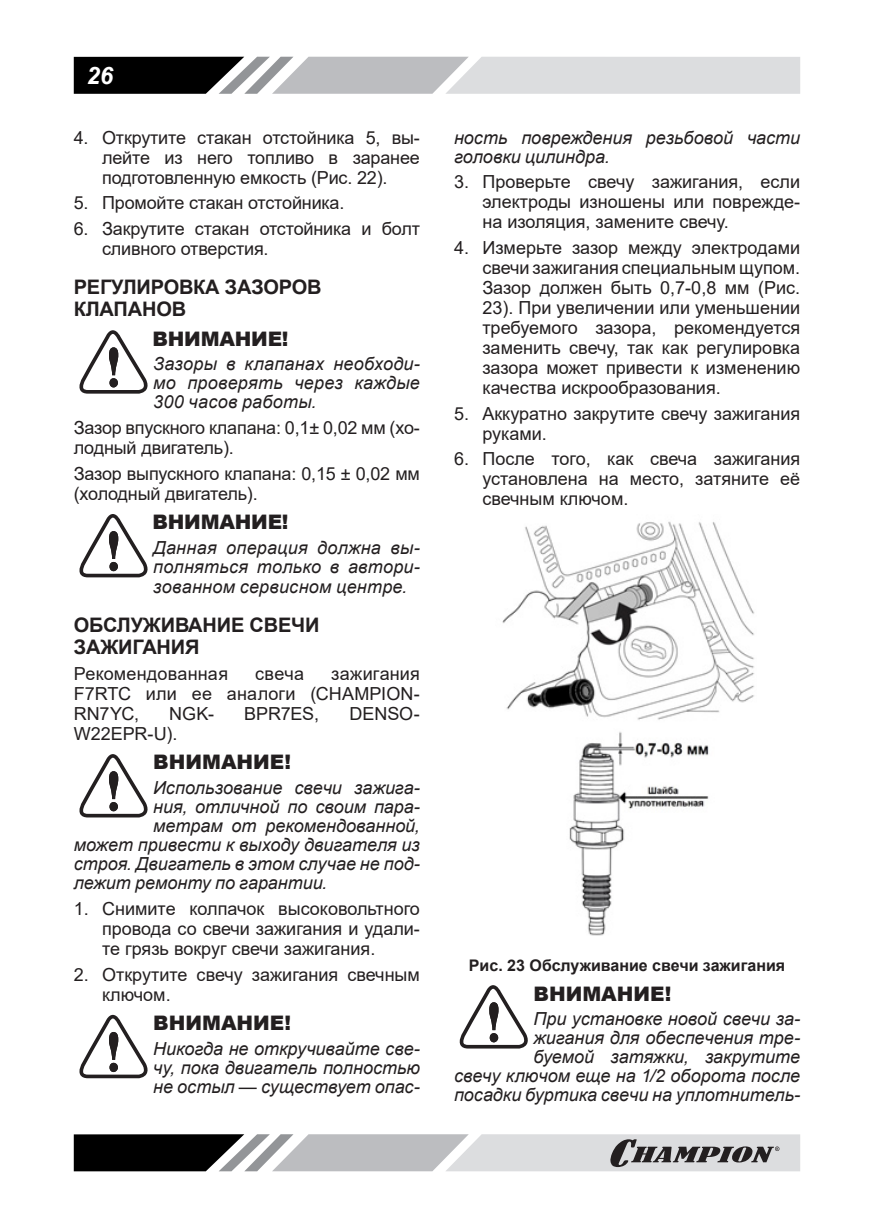
<style>
.page{position:relative;width:874px;height:1225px;background:#fff}
.page>*{position:absolute;margin:0;border:0;box-sizing:border-box;transform-origin:0 0}
.t1{font:italic 700 24px "Arial";color:#fff}
.t2{font:700 20px/22px "Arial";letter-spacing:-.01em;color:#231f20}
.t3{font:900 20px "Arial";color:#231f20}
.p_list{font:18px/20px "Arial";color:#231f20;text-align:justify}
.p{font:italic 18px/19px "Arial";color:#231f20;text-align:justify}
.Текст_основной{font:18px/20px "Arial";letter-spacing:-.01em;color:#231f20}
.pic_h_centr{font:700 16px "Arial";color:#231f20}
</style>
<div class="page">
<svg style="left:74px;top:57px;width:725px;height:37px;background:#a7a8a9"></svg>
<svg style="left:74px;top:1134px;width:725px;height:37px;background:#9c9c9e"></svg>
<svg style="left:79px;top:330px;width:69px;height:64px"></svg>
<svg style="left:79px;top:514px;width:69px;height:63px"></svg>
<svg style="left:79px;top:754px;width:69px;height:63px"></svg>
<svg style="left:79px;top:1015px;width:69px;height:63px"></svg>
<img style="left:502px;top:521px;width:253px;height:199px">
<img style="left:569px;top:732px;width:140px;height:204px">
<svg style="left:459px;top:985px;width:69px;height:63px"></svg>
<h1 class="t1" style="left:87px;top:59px;width:28px">26</h1>
<p class="p_list" style="left:102px;top:127px;width:319px;text-indent:-28px">4. Открутите стакан отстойника 5, вы&shy;лейте из него топливо в заранее подготовленную емкость (Рис. 22).</p>
<p class="p_list" style="left:74px;top:193px;width:272px">5. Промойте стакан отстойника.</p>
<p class="p_list" style="left:102px;top:218px;width:319px;text-indent:-28px">6. Закрутите стакан отстойника и болт сливного отверстия.</p>
<p class="t2" style="left:74px;top:276px;width:249px">РЕГУЛИРОВКА ЗАЗОРОВ<br>КЛАПАНОВ</p>
<p class="t3" style="left:152px;top:324px;width:138px">ВНИМАНИЕ!</p>
<p class="p" style="left:153px;top:355px;width:268px">Зазоры в клапанах необходи&shy;мо проверять через каждые 300 часов работы.</p>
<p class="Текст_основной" style="left:74px;top:417px;width:347px">Зазор впускного клапана: 0,1± 0,02 мм (хо&shy;лодный двигатель).</p>
<p class="Текст_основной" style="left:74px;top:463px;width:347px">Зазор выпускного клапана: 0,15 ± 0,02 мм (холодный двигатель).</p>
<p class="t3" style="left:152px;top:508px;width:138px">ВНИМАНИЕ!</p>
<p class="p" style="left:153px;top:538px;width:268px;line-height:19.6px">Данная операция должна вы&shy;полняться только в автори&shy;зованном сервисном центре.</p>
<p class="t2" style="left:74px;top:614px;width:247px">ОБСЛУЖИВАНИЕ СВЕЧИ<br>ЗАЖИГАНИЯ</p>
<p class="p_list" style="left:74px;top:663px;width:156px">Рекомендованная</p>
<p class="p_list" style="left:255px;top:663px;width:50px">свеча</p>
<p class="p_list" style="left:74px;top:663px;width:347px;text-indent:257px">зажигания F7RTC или ее аналоги (CHAMPION-RN7YC,</p>
<p class="p_list" style="left:169px;top:703px;width:46px">NGK-</p>
<p class="p_list" style="left:244px;top:703px;width:76px">BPR7ES,</p>
<p class="p_list" style="left:349px;top:703px;width:72px">DENSO-</p>
<p class="p_list" style="left:74px;top:723px;width:105px">W22EPR-U).</p>
<p class="t3" style="left:153px;top:748px;width:139px">ВНИМАНИЕ!</p>
<p class="p" style="left:153px;top:778px;width:268px">Использование свечи зажига-</p>
<p class="p" style="left:153px;top:797px;width:268px">ния, отличной по своим пара-</p>
<p class="p" style="left:153px;top:816px;width:268px">метрам от рекомендованной,</p>
<p class="p" style="left:74px;top:835px;width:347px">может привести к выходу двигателя из</p>
<p class="p" style="left:74px;top:854px;width:347px">строя. Двигатель в этом случае не под-</p>
<p class="p" style="left:74px;top:873px;width:255px">лежит ремонту по гарантии.</p>
<p class="p_list" style="left:102px;top:898px;width:319px;text-indent:-28px">1. Снимите колпачок высоковольтного провода со свечи зажигания и удали&shy;те грязь вокруг свечи зажигания.</p>
<p class="p_list" style="left:102px;top:964px;width:319px;text-indent:-28px">2. Открутите свечу зажигания свечным ключом.</p>
<p class="t3" style="left:153px;top:1008px;width:139px">ВНИМАНИЕ!</p>
<p class="p" style="left:153px;top:1039px;width:268px">Никогда не откручивайте све&shy;чу, пока двигатель полностью не остыл — существует опас-</p>
<p class="p" style="left:454px;top:128px;width:347px">ность повреждения резьбовой части головки цилиндра.</p>
<p class="p_list" style="left:482px;top:172px;width:319px;text-indent:-28px">3. Проверьте свечу зажигания, если электроды изношены или поврежде&shy;на изоляция, замените свечу.</p>
<p class="p_list" style="left:482px;top:237px;width:319px;text-indent:-28px">4. Измерьте зазор между электродами свечи зажигания специальным щупом.<br>Зазор должен быть 0,7-0,8 мм (Рис.<br>23). При увеличении или уменьшении требуемого зазора, рекомендуется заменить свечу, так как регулировка зазора может привести к изменению качества искрообразования.</p>
<p class="p_list" style="left:482px;top:403px;width:319px;text-indent:-28px">5. Аккуратно закрутите свечу зажигания руками.</p>
<p class="p_list" style="left:482px;top:449px;width:319px;text-indent:-28px">6. После того, как свеча зажигания установлена на место, затяните её свечным ключом.</p>
<p class="pic_h_centr" style="left:468px;top:954px;width:317px">Рис. 23 Обслуживание свечи зажигания</p>
<p class="t3" style="left:533px;top:979px;width:139px">ВНИМАНИЕ!</p>
<p class="p" style="left:454px;top:1009px;width:347px;text-align:right">При установке новой свечи за-<br>жигания для обеспечения тре-<br>буемой затяжки, закрутите<br>свечу ключом еще на 1/2 оборота после посадки буртика свечи на уплотнитель-</p>
</div>
